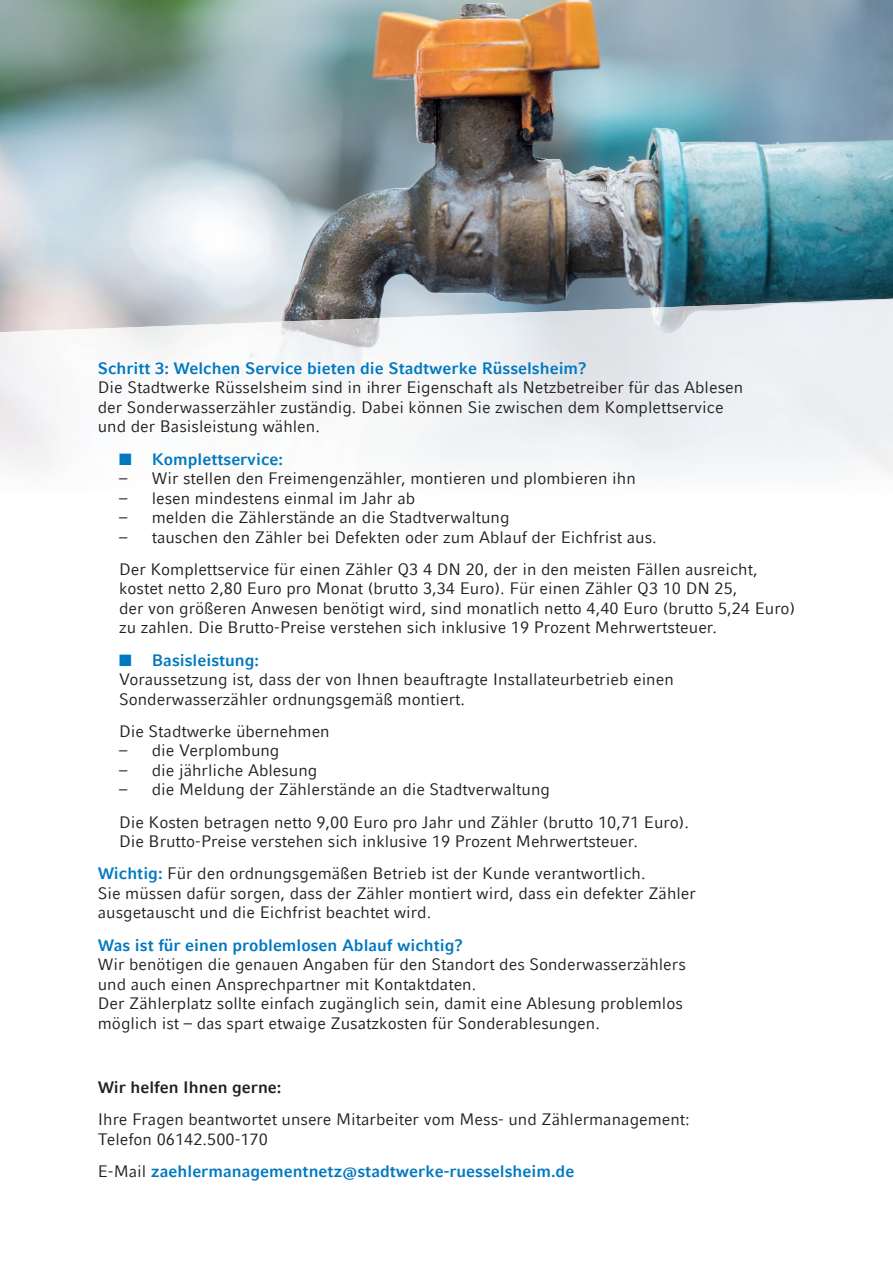
<style>
.page{position:relative;width:893px;height:1263px;background:#fff}
.page>*{position:absolute;margin:0;border:0;box-sizing:border-box;transform-origin:0 0}
.t1{font:16.5px/19.5px "Compatil Fact LT Pro";color:#231f20}
.t2{font:700 16.5px "Compatil Fact LT Pro";color:#0078c0}
.t3{font:700 16.5px "Compatil Fact LT Pro";color:#231f20}
.s1{color:#0078c0}
.s2{font-weight:700;color:#0078c0}
.s3{font-weight:400;color:#231f20}
</style>
<div class="page">
<img style="left:0;top:0;width:788px;height:324px">
<img style="left:788px;top:0;width:105px;height:301px">
<img style="left:210px;top:316px;width:210px;height:133px">
<img style="left:420px;top:309px;width:210px;height:140px">
<img style="left:630px;top:301px;width:210px;height:148px">
<p class="t2" style="left:98px;top:358px;width:490px">Schritt 3: Welchen Service bieten die Stadtwerke Rüsselsheim?</p>
<p class="t1" style="left:98px;top:378px;width:647px">Die Stadtwerke Rüsselsheim sind in ihrer Eigenschaft als Netzbetreiber für das Ablesen der Sonderwasserzähler zuständig. Dabei können Sie zwischen dem Komplettservice und der Basisleistung wählen.</p>
<p class="t2" style="left:119px;top:449px;width:165px">■ Komplettservice:</p>
<p class="t1" style="left:119px;top:469px;width:518px">– Wir stellen den Freimengenzähler, montieren und plombieren ihn</p>
<p class="t1" style="left:119px;top:488px;width:298px">– lesen mindestens einmal im Jahr ab</p>
<p class="t1" style="left:119px;top:508px;width:392px">– melden die Zählerstände an die Stadtverwaltung</p>
<p class="t1" style="left:119px;top:521px;width:640px;line-height:32.2px">– tauschen den Zähler bei Defekten oder zum Ablauf der Eichfrist aus.<br>Der Komplettservice für einen Zähler Q3 4 DN 20, der in den meisten Fällen ausreicht,</p>
<p class="t1" style="left:119px;top:579px;width:678px">kostet netto 2,80 Euro pro Monat (brutto 3,34 Euro). Für einen Zähler Q3 10 DN 25,<br>der von größeren Anwesen benötigt wird, sind monatlich netto 4,40 Euro (brutto 5,24 Euro) zu zahlen. Die Brutto-Preise verstehen sich inklusive 19 Prozent Mehrwertsteuer.</p>
<p class="t1" style="left:119px;top:650px;width:556px"><span class="s1">■</span> <span class="s2">Basisleistung:<br></span>Voraussetzung ist, dass der von Ihnen beauftragte Installateurbetrieb einen<br>Sonderwasserzähler ordnungsgemäß montiert.</p>
<p class="t1" style="left:119px;top:721px;width:212px">Die Stadtwerke übernehmen</p>
<p class="t1" style="left:119px;top:741px;width:162px">– die Verplombung</p>
<p class="t1" style="left:119px;top:760px;width:200px">– die jährliche Ablesung</p>
<p class="t1" style="left:119px;top:773px;width:571px;line-height:32.2px">– die Meldung der Zählerstände an die Stadtverwaltung<br>Die Kosten betragen netto 9,00 Euro pro Jahr und Zähler (brutto 10,71 Euro).</p>
<p class="t1" style="left:98px;top:825px;width:549px;line-height:32.2px;text-indent:21px">Die Brutto-Preise verstehen sich inklusive 19 Prozent Mehrwertsteuer.<br><span class="s2">Wichtig:</span> Für den ordnungsgemäßen Betrieb ist der Kunde verantwortlich.</p>
<p class="t1" style="left:98px;top:883px;width:600px">Sie müssen dafür sorgen, dass der Zähler montiert wird, dass ein defekter Zähler ausgetauscht und die Eichfrist beachtet wird.</p>
<p class="t2" style="left:98px;top:935px;width:367px">Was ist für einen problemlosen Ablauf wichtig?</p>
<p class="t1" style="left:98px;top:955px;width:590px">Wir benötigen die genauen Angaben für den Standort des Sonderwasserzählers und auch einen Ansprechpartner mit Kontaktdaten.<br>Der Zählerplatz sollte einfach zugänglich sein, damit eine Ablesung problemlos möglich ist – das spart etwaige Zusatzkosten für Sonderablesungen.</p>
<p class="t3" style="left:98px;top:1078px;width:185px">Wir helfen Ihnen gerne:</p>
<p class="t1" style="left:98px;top:1110px;width:594px">Ihre Fragen beantwortet unsere Mitarbeiter vom Mess- und Zählermanagement:<br>Telefon 06142.500-170</p>
<p class="t2" style="left:98px;top:1162px;width:478px"><span class="s3">E-Mail</span> zaehlermanagementnetz@stadtwerke-ruesselsheim.de</p>
</div>
